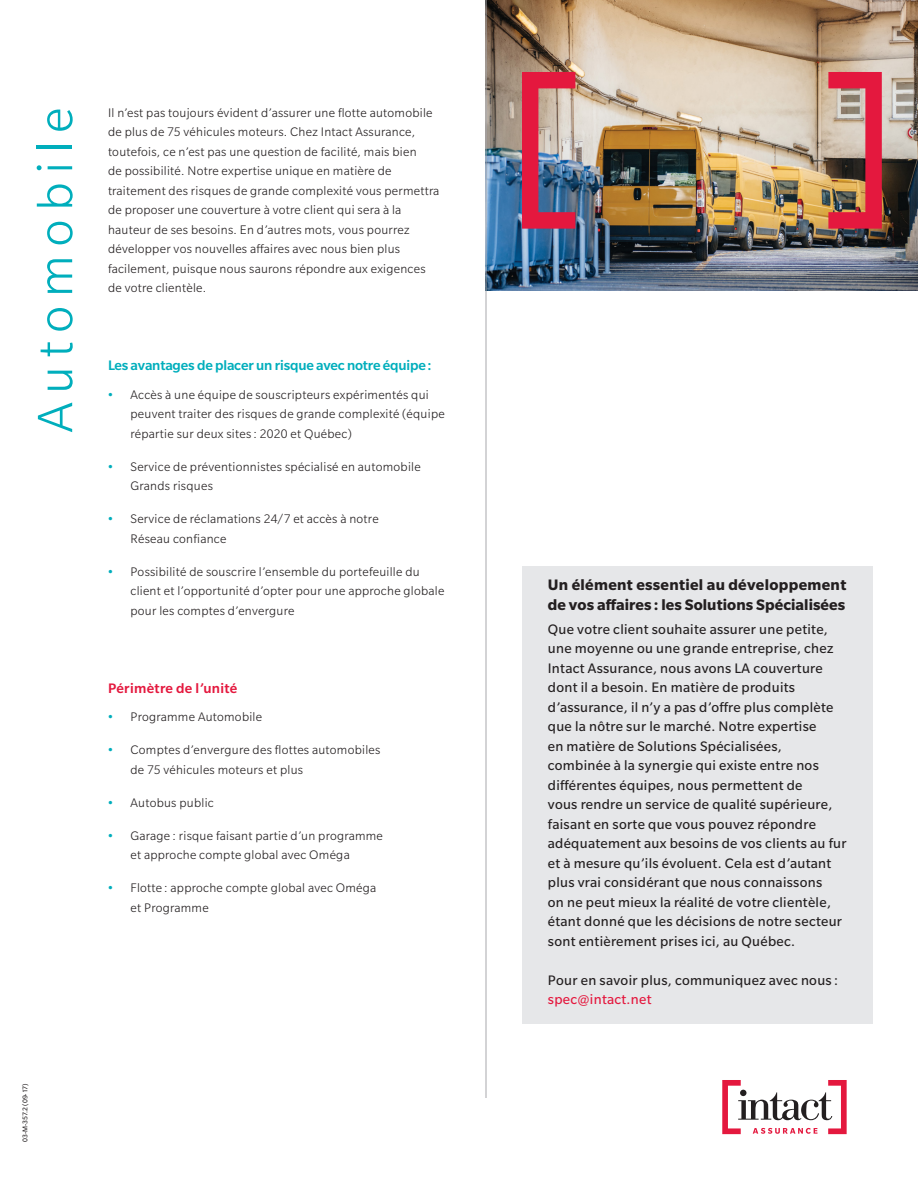
<style>
.page{position:relative;width:918px;height:1188px;background:#fff}
.page>*{position:absolute;margin:0;border:0;box-sizing:border-box;transform-origin:0 0}
.t1{font:300 54px "Slate Std";letter-spacing:.16em;color:#00aebc}
.t2{font:700 16.5px/19.5px "Slate Std";letter-spacing:.005em;color:#231f20}
.t3{font:15px/19.5px "Slate Std";letter-spacing:.02em;color:#231f20}
.t4{font:500 15px "Slate Std";letter-spacing:-.01em;color:#00aebc}
.t5{font:500 15px "Slate Std";letter-spacing:.02em;color:#e4183e}
.t6{font:15px "Slate Std";letter-spacing:.02em;color:#e4183e}
.t7{font:300 13.5px/19.5px "Slate Std";letter-spacing:.02em;color:#231f20}
.t8{font:7.5px "Slate Std";color:#231f20}
.s1{font-family:"Times New Roman";font-weight:400;color:#00aebc}
</style>
<div class="page">
<div style="left:522px;top:567px;width:351px;height:457px;background:#e6e7e9"></div>
<img style="left:487px;top:0;width:431px;height:291px">
<hr style="left:486px;top:0;width:1px;height:1098px;background:#a8a9ad">
<svg style="left:722px;top:1080px;width:125px;height:54px"></svg>
<img style="left:522px;top:72px;width:53px;height:157px">
<svg style="left:828px;top:72px;width:54px;height:157px;background:#c05e61"></svg>
<h1 class="t1" style="left:27px;top:432px;width:326px;rotate:-90deg">Automobile</h1>
<p class="t7" style="left:108px;top:103px;width:333px">Il n’est pas toujours évident d’assurer une flotte automobile de plus de 75 véhicules moteurs. Chez Intact Assurance, toutefois, ce n’est pas une question de facilité, mais bien<br>de possibilité. Notre expertise unique en matière de traitement des risques de grande complexité vous permettra de proposer une couverture à votre client qui sera à la hauteur de ses besoins. En d’autres mots, vous pourrez développer vos nouvelles affaires avec nous bien plus facilement, puisque nous saurons répondre aux exigences de votre clientèle.</p>
<p class="t4" style="left:108px;top:358px;width:325px">Les avantages de placer un risque avec notre équipe:</p>
<p class="t7" style="left:131px;top:385px;width:316px;text-indent:-23px"><span class="s1">•</span> Accès à une équipe de souscripteurs expérimentés qui peuvent traiter des risques de grande complexité (équipe répartie sur deux sites: 2020 et Québec)</p>
<p class="t7" style="left:131px;top:457px;width:292px;text-indent:-23px"><span class="s1">•</span> Service de préventionnistes spécialisé en automobile<br>Grands risques</p>
<p class="t7" style="left:131px;top:509px;width:250px;text-indent:-23px"><span class="s1">•</span> Service de réclamations 24/7 et accès à notre<br>Réseau confiance</p>
<p class="t7" style="left:131px;top:562px;width:315px;text-indent:-23px"><span class="s1">•</span> Possibilité de souscrire l’ensemble du portefeuille du client et l’opportunité d’opter pour une approche globale pour les comptes d’envergure</p>
<p class="t5" style="left:108px;top:680px;width:131px">Périmètre de l’unité</p>
<p class="t7" style="left:108px;top:707px;width:156px"><span class="s1">•</span> Programme Automobile</p>
<p class="t7" style="left:131px;top:740px;width:251px;text-indent:-23px"><span class="s1">•</span> Comptes d’envergure des flottes automobiles de 75 véhicules moteurs et plus</p>
<p class="t7" style="left:108px;top:793px;width:107px"><span class="s1">•</span> Autobus public</p>
<p class="t7" style="left:131px;top:826px;width:254px;text-indent:-23px"><span class="s1">•</span> Garage : risque faisant partie d’un programme et approche compte global avec Oméga</p>
<p class="t7" style="left:131px;top:878px;width:247px;text-indent:-23px"><span class="s1">•</span> Flotte : approche compte global avec Oméga et Programme</p>
<p class="t8" style="left:21px;top:1142px;width:60px;rotate:-90deg">03-M-357.2 (09-17)</p>
<p class="t2" style="left:548px;top:575px;width:300px">Un élément essentiel au développement de vos affaires : les Solutions Spécialisées</p>
<p class="t3" style="left:548px;top:619px;width:300px">Que votre client souhaite assurer une petite, une moyenne ou une grande entreprise, chez Intact Assurance, nous avons LA couverture dont il a besoin. En matière de produits d’assurance, il n’y a pas d’offre plus complète que la nôtre sur le marché. Notre expertise<br>en matière de Solutions Spécialisées, combinée à la synergie qui existe entre nos différentes équipes, nous permettent de<br>vous rendre un service de qualité supérieure, faisant en sorte que vous pouvez répondre adéquatement aux besoins de vos clients au fur et à mesure qu’ils évoluent. Cela est d’autant plus vrai considérant que nous connaissons<br>on ne peut mieux la réalité de votre clientèle, étant donné que les décisions de notre secteur sont entièrement prises ici, au Québec.</p>
<p class="t3" style="left:548px;top:970px;width:292px">Pour en savoir plus, communiquez avec nous :</p>
<p class="t6" style="left:548px;top:992px;width:105px">spec@intact.net</p>
</div>
